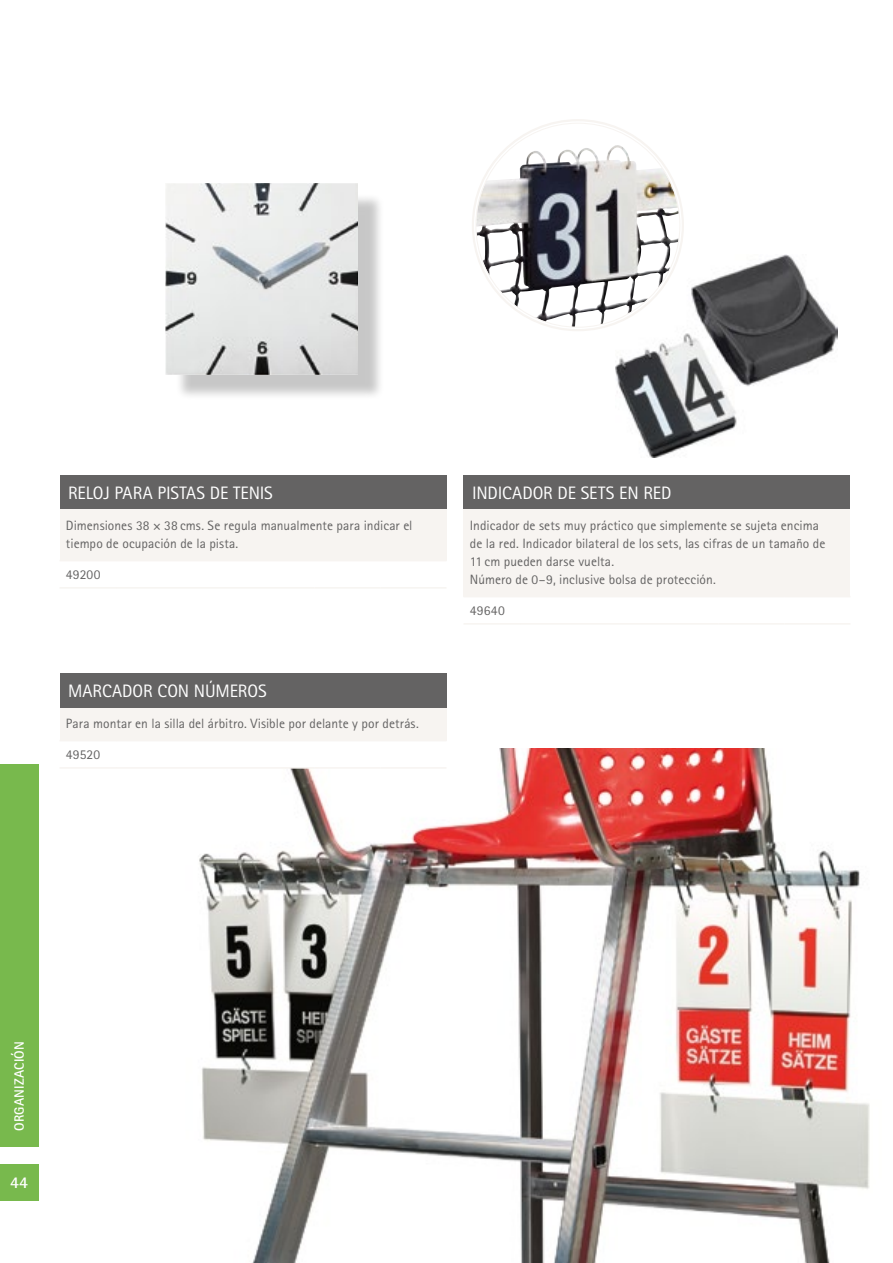
<style>
.page{position:relative;width:893px;height:1263px;background:#fff}
.page>*{position:absolute;margin:0;border:0;box-sizing:border-box;transform-origin:0 0}
.t1{font:18px "Rotis Sans Serif Pro";letter-spacing:-.01em;color:#fff}
.t2{font:700 16.5px "Rotis Sans Serif Pro";color:#fff}
.t3{font:13.5px/18px "Rotis Sans Serif Pro";letter-spacing:.005em;color:#646363}
.t4{font:700 13.5px "Rotis Sans Serif Pro";letter-spacing:.01em;color:#fff}
</style>
<div class="page">
<div style="left:0;top:764px;width:38px;height:382px;background:#78b94d"></div>
<div style="left:0;top:1164px;width:38px;height:36px;background:#78b94d"></div>
<img style="left:199px;top:748px;width:671px;height:515px">
<div style="left:176px;top:194px;width:208px;height:207px;background:#000;opacity:.22"></div>
<img style="left:165px;top:184px;width:193px;height:190px">
<img style="left:615px;top:254px;width:223px;height:203px">
<img style="left:476px;top:146px;width:144px;height:181px">
<div style="left:60px;top:476px;width:386px;height:34px;background:#646363"></div>
<div style="left:60px;top:510px;width:386px;height:51px;background:#f7f4f1"></div>
<hr style="left:60px;top:587px;width:57px;height:2px;background:#f7f4f1">
<hr style="left:117px;top:587px;width:198px;height:2px;background:#f7f4f1">
<hr style="left:315px;top:587px;width:66px;height:2px;background:#f7f4f1">
<hr style="left:381px;top:587px;width:65px;height:2px;background:#f7f4f1">
<div style="left:463px;top:476px;width:387px;height:34px;background:#646363"></div>
<div style="left:463px;top:510px;width:387px;height:87px;background:#f7f4f1"></div>
<hr style="left:463px;top:623px;width:58px;height:2px;background:#f7f4f1">
<hr style="left:521px;top:623px;width:198px;height:2px;background:#f7f4f1">
<hr style="left:719px;top:623px;width:65px;height:2px;background:#f7f4f1">
<hr style="left:784px;top:623px;width:66px;height:2px;background:#f7f4f1">
<div style="left:60px;top:674px;width:386px;height:34px;background:#646363"></div>
<div style="left:60px;top:708px;width:386px;height:33px;background:#f7f4f1"></div>
<svg style="left:199px;top:748px;width:247px;height:19px"></svg>
<hr style="left:60px;top:767px;width:57px;height:2px;background:#f7f4f1">
<hr style="left:117px;top:767px;width:198px;height:2px;background:#f7f4f1">
<hr style="left:315px;top:767px;width:66px;height:2px;background:#f7f4f1">
<hr style="left:381px;top:767px;width:65px;height:2px;background:#f7f4f1">
<h1 class="t1" style="left:68px;top:482px;width:206px">RELOJ PARA PISTAS DE TENIS</h1>
<p class="t3" style="left:66px;top:516px;width:348px">Dimensiones 38 × 38 cms. Se regula manualmente para indicar el tiempo de ocupación de la pista.</p>
<p class="t3" style="left:66px;top:566px;width:36px">49200</p>
<h1 class="t1" style="left:68px;top:680px;width:200px">MARCADOR CON NÚMEROS</h1>
<p class="t3" style="left:66px;top:714px;width:354px">Para montar en la silla del árbitro. Visible por delante y por detrás.</p>
<p class="t3" style="left:66px;top:746px;width:36px">49520</p>
<h1 class="t1" style="left:472px;top:482px;width:201px">INDICADOR DE SETS EN RED</h1>
<p class="t3" style="left:470px;top:516px;width:357px">Indicador de sets muy práctico que simplemente se sujeta encima de la red. Indicador bilateral de los sets, las cifras de un tamaño de 11 cm pueden darse vuelta.<br>Número de 0–9, inclusive bolsa de protección.</p>
<p class="t3" style="left:470px;top:602px;width:37px">49640</p>
<p class="t4" style="left:11px;top:1130px;width:91px;rotate:-90deg">ORGANIZACIÓN</p>
<p class="t2" style="left:10px;top:1172px;width:20px">44</p>
</div>
